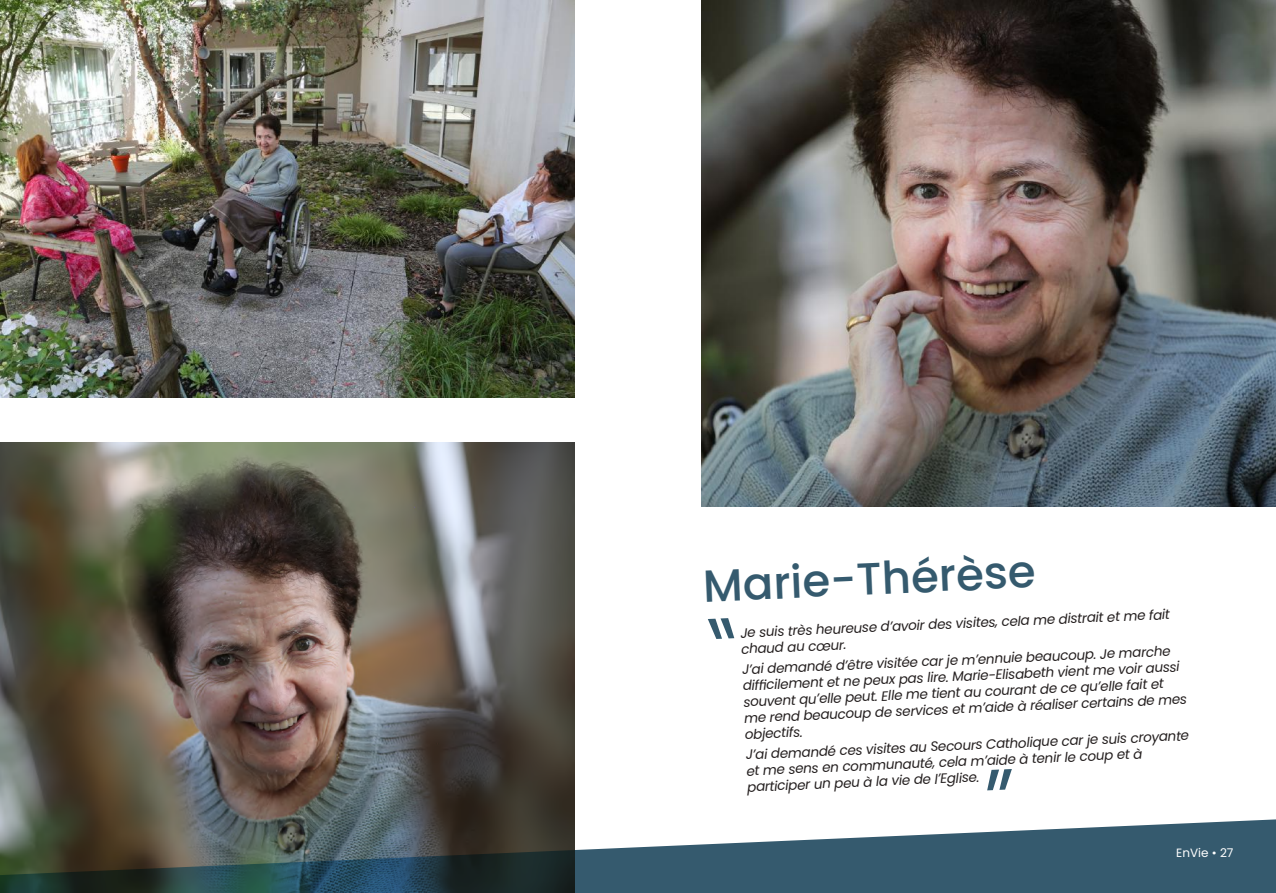
<style>
.page{position:relative;width:1276px;height:893px;background:#fff}
.page>*{position:absolute;margin:0;border:0;box-sizing:border-box;transform-origin:0 0}
.t1{font:500 45px "Poppins";color:#355a6e}
.t2{font:italic 13.5px/16.4px "Poppins";color:#241f1f}
.t3{font:12px "Poppins";color:#fff}
</style>
<div class="page">
<svg style="left:708px;top:618px;width:26px;height:21px"></svg>
<img style="left:0;top:442px;width:574px;height:375px">
<img style="left:0;top:0;width:574px;height:398px">
<img style="left:702px;top:0;width:574px;height:506px">
<svg style="left:987px;top:769px;width:25px;height:21px"></svg>
<svg style="left:0;top:817px;width:1276px;height:76px;background:#52676e"></svg>
<h1 class="t1" style="left:702px;top:561px;width:334px;rotate:-3deg">Marie-Thérèse</h1>
<p class="t2" style="left:740px;top:627px;width:431px;line-height:14.7px;rotate:-3deg">Je suis très heureuse d’avoir des visites, cela me distrait et me fait chaud au cœur.</p>
<p class="t2" style="left:741px;top:663px;width:445px;rotate:-3deg">J’ai demandé d’être visitée car je m’ennuie beaucoup. Je marche diffi cilement et ne peux pas lire. Marie-Elisabeth vient me voir aussi souvent qu’elle peut. Elle me tient au courant de ce qu’elle fait et me rend beaucoup de services et m’aide à réaliser certains de mes</p>
<p class="t2" style="left:744px;top:723px;width:445px;line-height:22.2px;rotate:-3deg">objectifs.<br>J’ai demandé ces visites au Secours Catholique car je suis croyante</p>
<p class="t2" style="left:746px;top:765px;width:398px;line-height:15.5px;rotate:-3deg">et me sens en communauté, cela m’aide à tenir le coup et à participer un peu à la vie de l’Eglise.</p>
<p class="t3" style="left:1176px;top:846px;width:59px">EnVie • 27</p>
</div>
